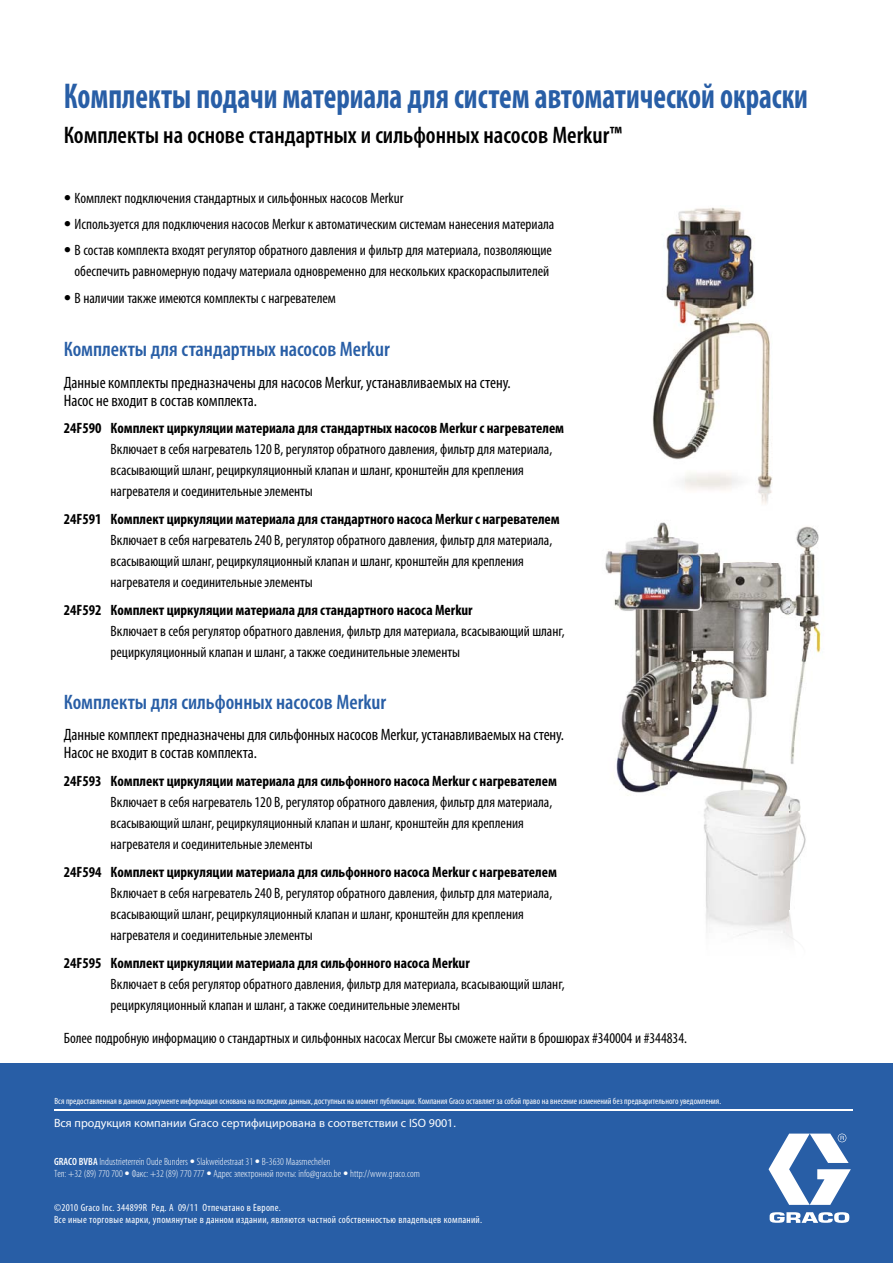
<style>
.page{position:relative;width:893px;height:1263px;background:#fff}
.page>*{position:absolute;margin:0;border:0;box-sizing:border-box;transform-origin:0 0}
.t1{font:700 condensed 36px "Myriad Pro";color:#285ea6;scale:.84 1}
.t2{font:600 condensed 24px "Myriad Pro";color:#000}
.t3{font:600 condensed 21px "Myriad Pro";color:#285ea6}
.t4{font:condensed 16.5px/18px "Myriad Pro";color:#000}
.t5{font:condensed 15px/21px "Myriad Pro";color:#000}
.t6{font:700 condensed 15px "Myriad Pro";color:#000}
.t7{font:12px "Myriad Pro";color:#fff}
.t8{font:300 condensed 10.5px/12.6px "Myriad Pro";color:#fff}
.t9{font:condensed 10.5px/12px "Myriad Pro";letter-spacing:.025em;color:#fff}
.t10{font:condensed 9px "Myriad Pro";color:#fff}
.s1{font-family:"Helvetica Neue LT Std"}
.s2{font-weight:600}
</style>
<div class="page">
<div style="left:0;top:1063px;width:893px;height:200px;background:#285ea6"></div>
<svg style="left:768px;top:1133px;width:83px;height:90px"></svg>
<img style="left:652px;top:207px;width:120px;height:297px">
<img style="left:605px;top:522px;width:216px;height:417px">
<hr style="left:54px;top:1110px;width:798px;height:1px;background:#fff">
<h1 class="t1" style="left:64px;top:82px;width:887px">Комплекты подачи материала для систем автоматической окраски</h1>
<h2 class="t2" style="left:64px;top:126px;width:560px">Комплекты на основе стандартных и сильфонных насосов Merkur™</h2>
<p class="t5" style="left:64px;top:189px;width:341px"><span class="s1">•</span> Комплект подключения стандартных и сильфонных насосов Merkur</p>
<p class="t5" style="left:64px;top:215px;width:492px"><span class="s1">•</span> Используется для подключения насосов Merkur к автоматическим системам нанесения материала</p>
<p class="t5" style="left:64px;top:241px;width:490px;text-align:center"><span class="s1">•</span> В состав комплекта входят регулятор обратного давления и фильтр для материала, позволяющие обеспечить равномерную подачу материала одновременно для нескольких краскораспылителей</p>
<p class="t5" style="left:64px;top:289px;width:274px"><span class="s1">•</span> В наличии также имеются комплекты с нагревателем</p>
<h3 class="t3" style="left:64px;top:341px;width:327px">Комплекты для стандартных насосов Merkur</h3>
<p class="t4" style="left:64px;top:375px;width:449px">Данные комплекты предназначены для насосов Merkur, устанавливаемых на стену.<br>Насос не входит в состав комплекта.</p>
<p class="t6" style="left:64px;top:423px;width:502px">24F590 Комплект циркуляции материала для стандартных насосов Merkur с нагревателем</p>
<p class="t5" style="left:111px;top:440px;width:443px">Включает в себя нагреватель 120 В, регулятор обратного давления, фильтр для материала, всасывающий шланг, рециркуляционный клапан и шланг, кронштейн для крепления нагревателя и соединительные элементы</p>
<p class="t6" style="left:64px;top:513px;width:497px">24F591 Комплект циркуляции материала для стандартного насоса Merkur с нагревателем</p>
<p class="t5" style="left:111px;top:531px;width:443px">Включает в себя нагреватель 240 В, регулятор обратного давления, фильтр для материала, всасывающий шланг, рециркуляционный клапан и шланг, кронштейн для крепления нагревателя и соединительные элементы</p>
<p class="t6" style="left:64px;top:604px;width:410px">24F592 Комплект циркуляции материала для стандартного насоса Merkur</p>
<p class="t5" style="left:111px;top:622px;width:456px">Включает в себя регулятор обратного давления, фильтр для материала, всасывающий шланг, рециркуляционный клапан и шланг, а также соединительные элементы</p>
<h3 class="t3" style="left:64px;top:694px;width:324px">Комплекты для сильфонных насосов Merkur</h3>
<p class="t4" style="left:64px;top:727px;width:502px">Данные комплект предназначены для сильфонных насосов Merkur, устанавливаемых на стену.<br>Насос не входит в состав комплекта.</p>
<p class="t6" style="left:64px;top:775px;width:495px">24F593 Комплект циркуляции материала для сильфонного насоса Merkur с нагревателем</p>
<p class="t5" style="left:111px;top:793px;width:443px">Включает в себя нагреватель 120 В, регулятор обратного давления, фильтр для материала, всасывающий шланг, рециркуляционный клапан и шланг, кронштейн для крепления нагревателя и соединительные элементы</p>
<p class="t6" style="left:64px;top:866px;width:495px">24F594 Комплект циркуляции материала для сильфонного насоса Merkur с нагревателем</p>
<p class="t5" style="left:111px;top:884px;width:443px">Включает в себя нагреватель 240 В, регулятор обратного давления, фильтр для материала, всасывающий шланг, рециркуляционный клапан и шланг, кронштейн для крепления нагревателя и соединительные элементы</p>
<p class="t6" style="left:64px;top:957px;width:407px">24F595 Комплект циркуляции материала для сильфонного насоса Merkur</p>
<p class="t5" style="left:111px;top:975px;width:456px">Включает в себя регулятор обратного давления, фильтр для материала, всасывающий шланг, рециркуляционный клапан и шланг, а также соединительные элементы</p>
<p class="t5" style="left:64px;top:1029px;width:625px">Более подробную информацию о стандартных и сильфонных насосах Mercur Вы сможете найти в брошюрах #340004 и #344834.</p>
<p class="t10" style="left:54px;top:1097px;width:668px">Вся предоставленная в данном документе информация основана на последних данных, доступных на момент публикации. Компания Graco оставляет за собой право на внесение изменений без предварительного уведомления.</p>
<p class="t7" style="left:54px;top:1119px;width:403px">Вся продукция компании Graco сертифицирована в соответствии с ISO 9001.</p>
<p class="t8" style="left:54px;top:1156px;width:367px"><span class="s2">GRACO BVBA</span> Industrieterrein Oude Bunders <span class="s1">•</span> Slakweidestraat 31 <span class="s1">•</span> B-3630 Maasmechelen<br>Тел: +32 (89) 770 700 <span class="s1">•</span> Факс: +32 (89) 770 777 <span class="s1">•</span> Адрес электронной почты: info@graco.be <span class="s1">•</span> http://www.graco.com</p>
<p class="t9" style="left:54px;top:1203px;width:430px">©2010 Graco Inc. 344899R Ред. A 09/11 Отпечатано в Европе.<br>Все иные торговые марки, упомянутые в данном издании, являются частной собственностью владельцев компаний.</p>
</div>
